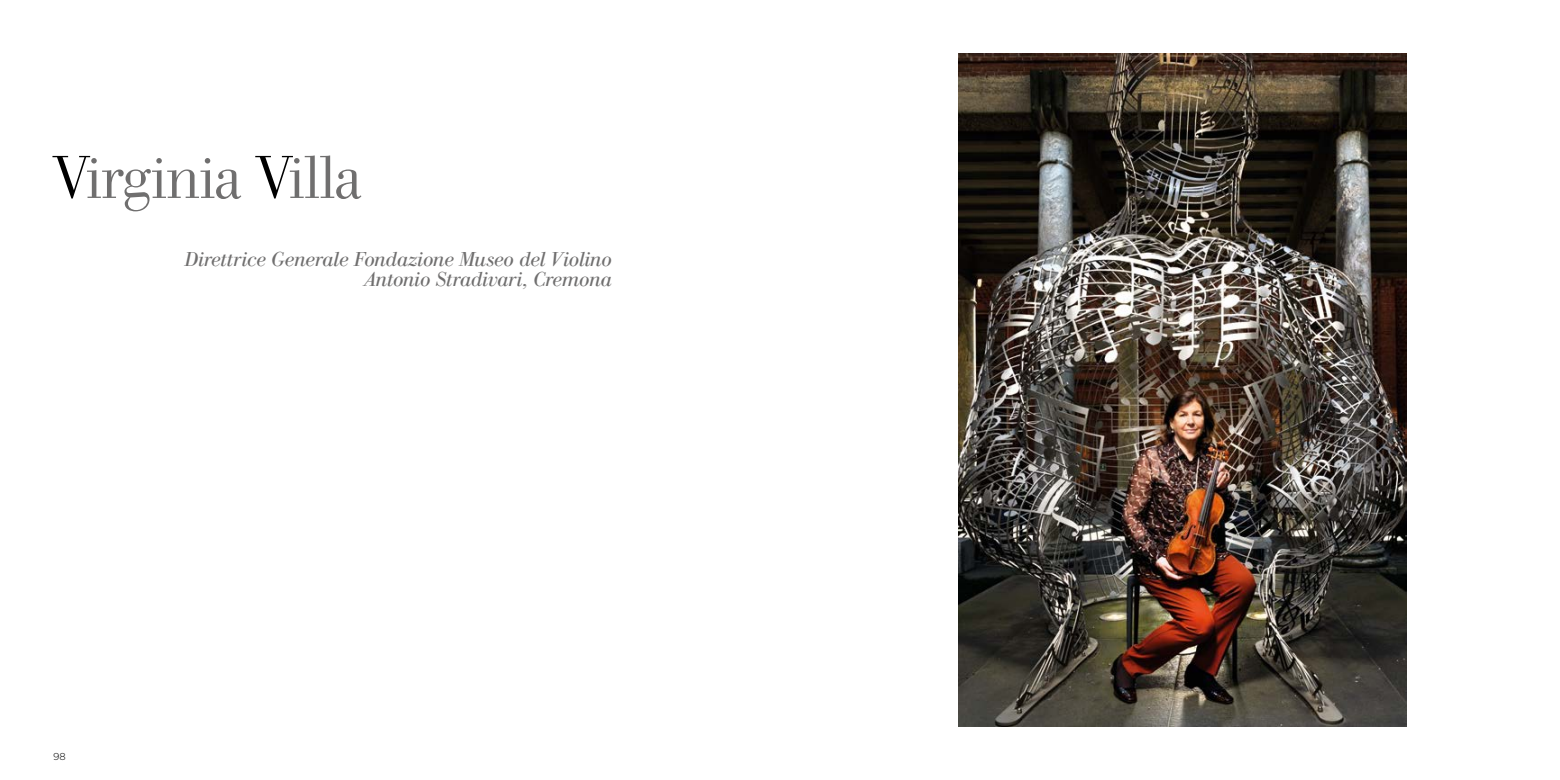
<style>
.page{position:relative;width:1560px;height:780px;background:#fff}
.page>*{position:absolute;margin:0;border:0;box-sizing:border-box;transform-origin:0 0}
.t1{font:300 60px "AT Our Bodoni";letter-spacing:-.025em;color:#706f6f}
.t2{font:italic 20px/20px "AT Our Bodoni";letter-spacing:-.01em;color:#706f6f;text-align:right}
.t3{font:300 10px "Gotham";color:#000}
.s1{color:#000}
</style>
<div class="page">
<img style="left:958px;top:53px;width:448px;height:673px">
<h1 class="t1" style="left:53px;top:142px;width:310px"><span class="s1">V</span>irginia <span class="s1">V</span>illa</h1>
<p class="t2" style="left:185px;top:249px;width:428px">Direttrice Generale Fondazione Museo del Violino<br>Antonio Stradivari, Cremona</p>
<p class="t3" style="left:53px;top:749px;width:14px">98</p>
</div>
